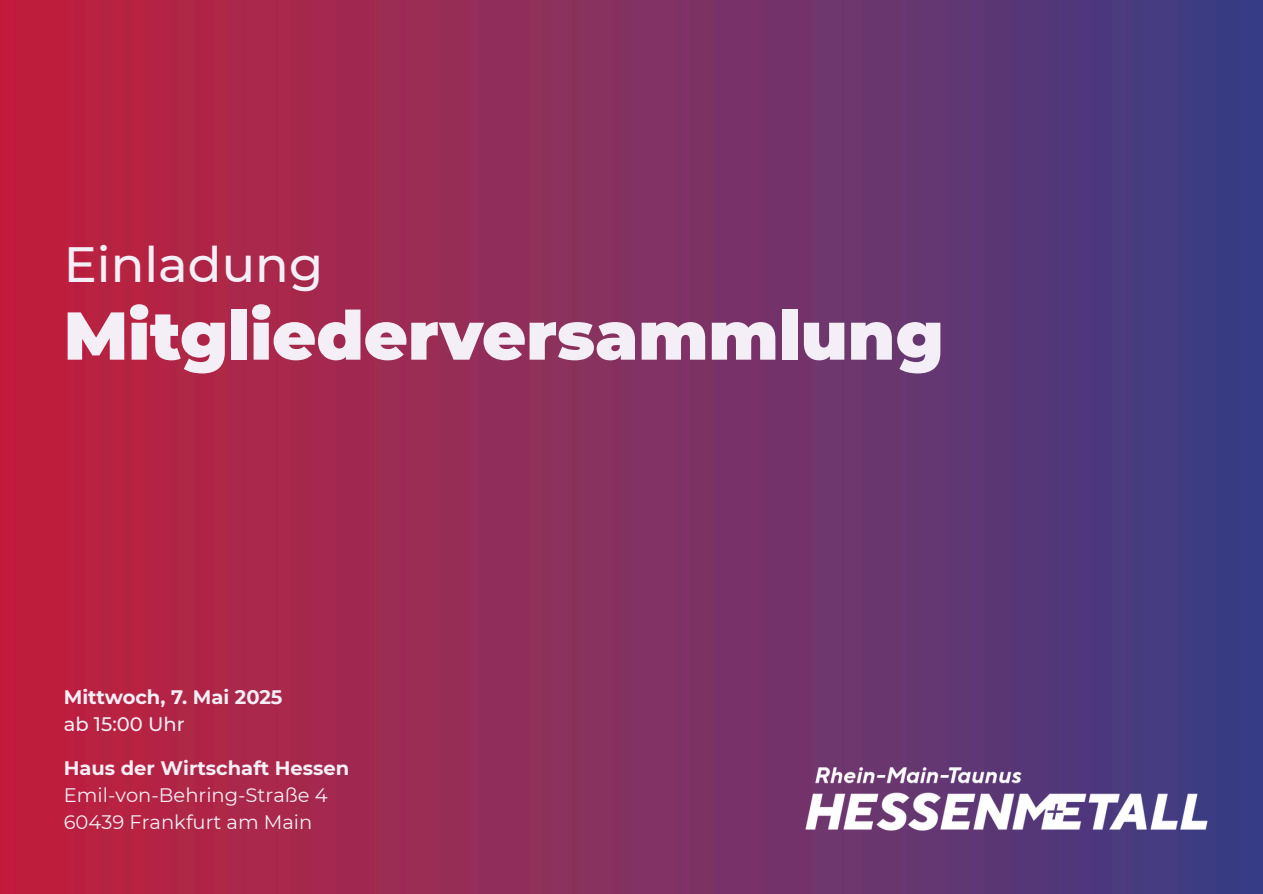
<style>
.page{position:relative;width:1263px;height:894px;background:#fff}
.page>*{position:absolute;margin:0;border:0;box-sizing:border-box;transform-origin:0 0}
.t1{font:900 67.5px "Montserrat";color:#f4eef6}
.t2{font:500 49.5px "Montserrat";color:#f4eef6}
.t3{font:700 19.5px/27px "Montserrat";color:#f4eef6}
.t4{font:19.5px "Montserrat";color:#f4eef6}
.s1{font-weight:500}
</style>
<div class="page">
<img style="left:0;top:0;width:1263px;height:893px">
<img style="left:800px;top:748px;width:414px;height:96px">
<p class="t2" style="left:64px;top:234px;width:261px">Einladung</p>
<h2 class="t1" style="left:64px;top:294px;width:881px">Mitgliederversammlung</h2>
<h1 class="t3" style="left:64px;top:683px;width:220px">Mittwoch, 7. Mai 2025 <span class="s1">ab 15:00 Uhr</span></h1>
<h3 class="t3" style="left:64px;top:754px;width:287px">Haus der Wirtschaft Hessen</h3>
<p class="t4" style="left:64px;top:783px;width:265px">Emil-von-Behring-Straße 4</p>
<p class="t4" style="left:64px;top:810px;width:250px">60439 Frankfurt am Main</p>
</div>
